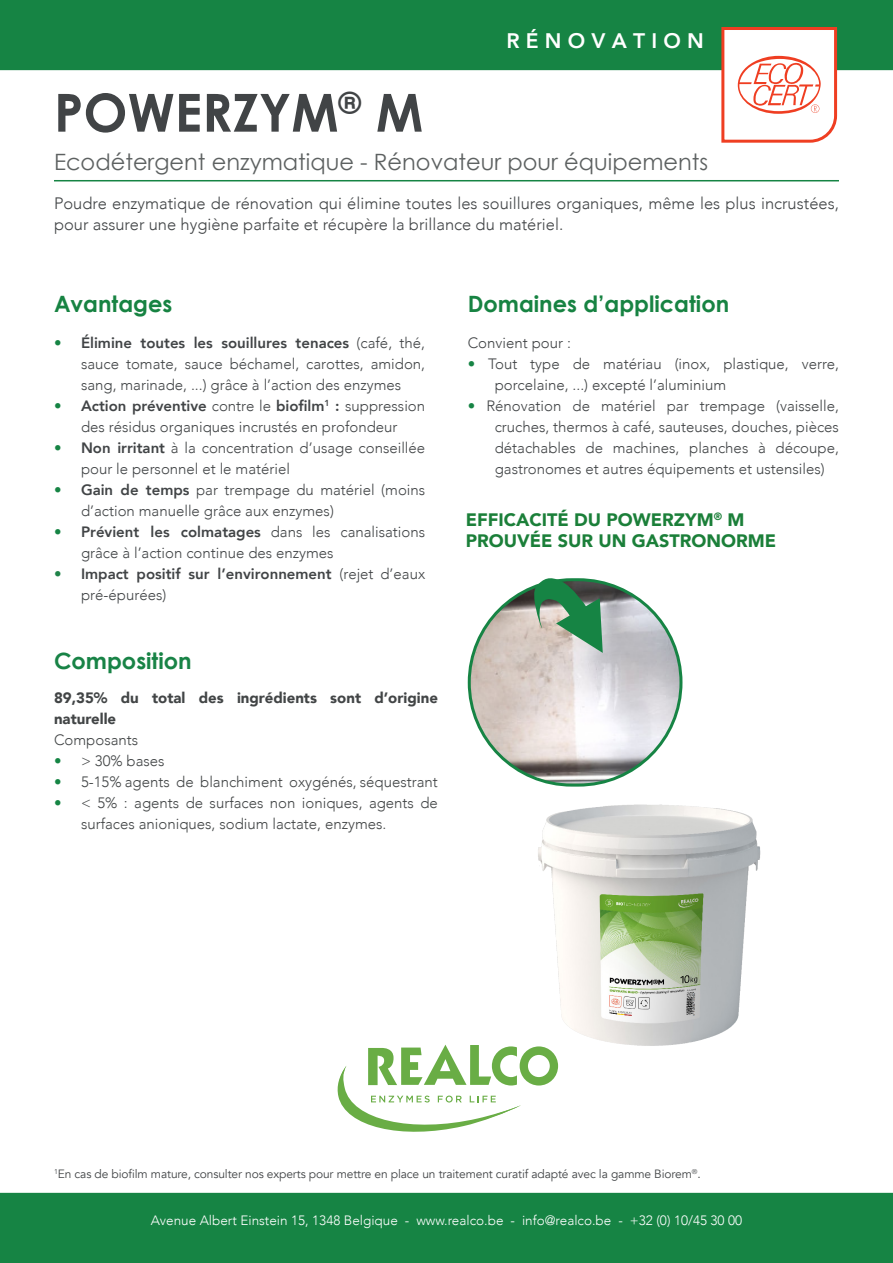
<style>
.page{position:relative;width:893px;height:1263px;background:#fff}
.page>*{position:absolute;margin:0;border:0;box-sizing:border-box;transform-origin:0 0}
.t1{font:700 52.5px "Century Gothic";color:#414446}
.t2{font:22.5px "Century Gothic";color:#5d6161}
.t3{font:700 22.5px "Century Gothic";color:#178342}
.t4{font:700 22.5px "Century Gothic";color:#188346}
.t5{font:800 21px "Avenir";color:#fff}
.t6{font:900 18px "Avenir";color:#1b7f39}
.t7{font:300 16.5px/21px "Avenir";color:#414446}
.t8{font:300 15px/21px "Avenir";color:#414446}
.t9{font:300 15px/21px "Avenir";color:#424546}
.t10{font:800 15px/21px "Avenir";color:#414446}
.t11{font:900 15px/21px "Avenir";color:#424546}
.t12{font:300 13.5px "Avenir";color:#fff}
.t13{font:12px "Avenir";letter-spacing:-.01em;color:#414446}
.s1{font-weight:800;color:#168444}
.s2{font-weight:800}
.s3{color:#1f8349}
.s4{font-weight:300}
.s5{font-weight:800;color:#158544}
.s6{color:#168444}
</style>
<div class="page">
<img style="left:469px;top:580px;width:212px;height:205px;border-radius:103px">
<svg style="left:530px;top:578px;width:73px;height:75px;background:#6e9a7b"></svg>
<hr style="left:54px;top:180px;width:785px;height:1px;background:#168444">
<div style="left:0;top:0;width:893px;height:70px;background:#168444"></div>
<div style="left:0;top:1193px;width:893px;height:70px;background:#168444"></div>
<svg style="left:337px;top:1045px;width:221px;height:87px"></svg>
<img style="left:513px;top:804px;width:248px;height:255px">
<svg style="left:720px;top:26px;width:118px;height:117px"></svg>
<p class="t1" style="left:54px;top:80px;width:371px">POWERZYM<sup>®</sup> M</p>
<p class="t5" style="left:506px;top:24px;width:199px">R É N O V A T I O N</p>
<p class="t2" style="left:54px;top:148px;width:656px">Ecodétergent enzymatique - Rénovateur pour équipements</p>
<p class="t7" style="left:54px;top:193px;width:786px">Poudre enzymatique de rénovation qui élimine toutes les souillures organiques, même les plus incrustées, pour assurer une hygiène parfaite et récupère la brillance du matériel.</p>
<p class="t3" style="left:54px;top:290px;width:120px">Avantages</p>
<p class="t8" style="left:81px;top:332px;width:346px;text-align:justify;text-indent:-27px"><span class="s1">•</span> <span class="s2">Élimine toutes les souillures tenaces</span> (café, thé, sauce tomate, sauce béchamel, carottes, amidon, sang, marinade, ...) grâce à l’action des enzymes</p>
<p class="t8" style="left:54px;top:395px;width:373px;text-align:center"><span class="s1">•</span> <span class="s2">Action préventive</span> contre le <span class="s2">biofilm</span><sup>1</sup> <span class="s2">:</span> suppression des résidus organiques incrustés en profondeur</p>
<p class="t8" style="left:81px;top:437px;width:346px;text-indent:-27px"><span class="s1">•</span> <span class="s2">Non irritant</span> à la concentration d’usage conseillée pour le personnel et le matériel</p>
<p class="t8" style="left:81px;top:479px;width:346px;text-indent:-27px"><span class="s1">•</span> <span class="s2">Gain de temps</span> par trempage du matériel (moins d’action manuelle grâce aux enzymes)</p>
<p class="t8" style="left:81px;top:521px;width:346px;text-indent:-27px"><span class="s1">•</span> <span class="s2">Prévient les colmatages</span> dans les canalisations grâce à l’action continue des enzymes</p>
<p class="t10" style="left:81px;top:563px;width:346px;text-indent:-27px"><span class="s3">•</span> Impact positif sur l’environnement <span class="s4">(rejet d’eaux pré-épurées)</span></p>
<p class="t4" style="left:54px;top:647px;width:139px">Composition</p>
<p class="t11" style="left:54px;top:687px;width:385px">89,35% du total des ingrédients sont d’origine naturelle</p>
<p class="t9" style="left:54px;top:730px;width:86px">Composants</p>
<p class="t9" style="left:54px;top:751px;width:112px"><span class="s5">•</span> &gt; 30% bases</p>
<p class="t9" style="left:54px;top:772px;width:385px"><span class="s5">•</span> 5-15% agents de blanchiment oxygénés, séquestrant</p>
<p class="t9" style="left:81px;top:793px;width:358px;text-indent:-27px"><span class="s5">•</span> &lt; 5% : agents de surfaces non ioniques, agents de surfaces anioniques, sodium lactate, enzymes.</p>
<p class="t3" style="left:468px;top:290px;width:263px">Domaines d’application</p>
<p class="t8" style="left:468px;top:332px;width:105px">Convient pour :</p>
<p class="t8" style="left:495px;top:353px;width:346px;text-indent:-27px"><span class="s6">•</span> Tout type de matériau (inox, plastique, verre, porcelaine, ...) excepté l’aluminium</p>
<p class="t8" style="left:495px;top:395px;width:346px;text-align:justify;text-indent:-27px"><span class="s6">•</span> Rénovation de matériel par trempage (vaisselle, cruches, thermos à café, sauteuses, douches, pièces détachables de machines, planches à découpe, gastronomes et autres équipements et ustensiles)</p>
<p class="t6" style="left:466px;top:504px;width:280px">EFFICACITÉ DU POWERZYM<sup>®</sup> M</p>
<p class="t6" style="left:466px;top:526px;width:312px">PROUVÉE SUR UN GASTRONORME</p>
<p class="t13" style="left:54px;top:1166px;width:648px"><sup>1</sup>En cas de biofilm mature, consulter nos experts pour mettre en place un traitement curatif adapté avec la gamme Biorem<sup>®</sup>.</p>
<p class="t12" style="left:151px;top:1213px;width:593px">Avenue Albert Einstein 15, 1348 Belgique - www.realco.be - info@realco.be - +32 (0) 10/45 30 00</p>
</div>
